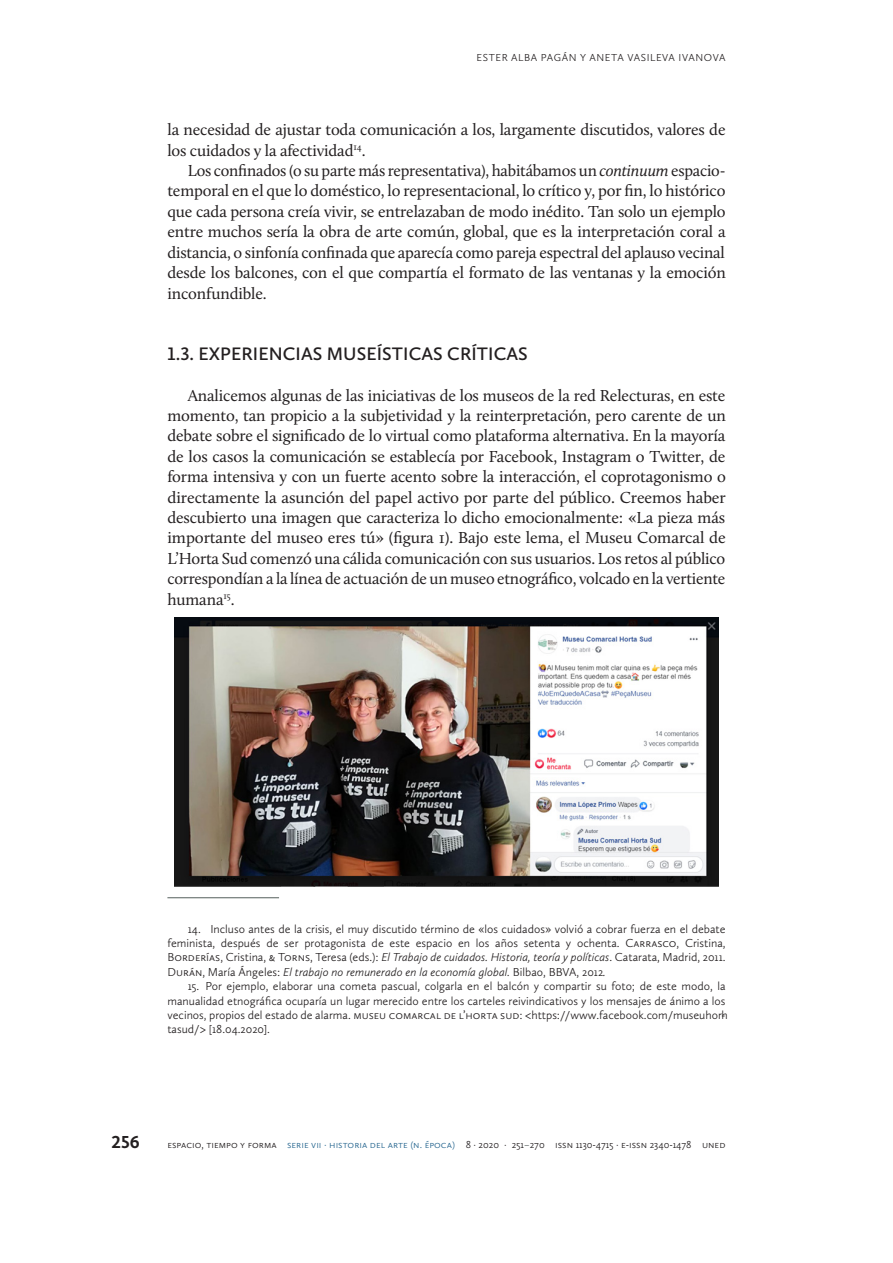
<style>
.page{position:relative;width:893px;height:1263px;background:#fff}
.page>*{position:absolute;margin:0;border:0;box-sizing:border-box;transform-origin:0 0}
.t1{font:600 18.75px "Calluna Sans";letter-spacing:.005em;color:#231f20}
.t2{font:700 18px "Calluna Sans";color:#231f20}
.Cuerpo{font:16.5px/20.4px "Calluna";letter-spacing:-.01em;color:#231f20;text-align:justify}
.Notas_Pie{font:300 12px/14.4px "Calluna Sans";color:#231f20}
.t3{font:300 10.5px "Calluna Sans";color:#231f20}
.t4{font:300 10.5px "Calluna Sans";color:#286790}
.s1{font-style:italic}
.s2{color:#286790}
.s3{font-weight:400;color:#67706e}
</style>
<div class="page">
<hr style="left:167px;top:897px;width:112px;height:1px;background:#67706e">
<img style="left:175px;top:617px;width:543px;height:269px">
<p class="t3" style="left:477px;top:52px;width:14px">Ester</p>
<p class="t3" style="left:511px;top:52px;width:93px">Alba Pagán y Aneta</p>
<p class="t3" style="left:627px;top:52px;width:14px">Vasileva</p>
<p class="t3" style="left:679px;top:52px;width:11px">Ivanova</p>
<p class="Cuerpo" style="left:167px;top:119px;width:560px">la necesidad de ajustar toda comunicación a los, largamente discutidos, valores de los cuidados y la afectividad<sup>14</sup>.</p>
<p class="Cuerpo" style="left:167px;top:160px;width:560px;text-indent:20px">Los confinados (o su parte más representativa), habitábamos un <span class="s1">continuum</span> espacio&shy;temporal en el que lo doméstico, lo representacional, lo crítico y, por fin, lo histórico que cada persona creía vivir, se entrelazaban de modo inédito. Tan solo un ejemplo entre muchos sería la obra de arte común, global, que es la interpretación coral a distancia, o sinfonía confinada que aparecía como pareja espectral del aplauso vecinal desde los balcones, con el que compartía el formato de las ventanas y la emoción inconfundible.</p>
<p class="t1" style="left:168px;top:342px;width:362px">1.3. EXPERIENCIAS MUSEÍSTICAS CRÍTICAS</p>
<p class="Cuerpo" style="left:167px;top:385px;width:560px;text-indent:20px">Analicemos algunas de las iniciativas de los museos de la red Relecturas, en este momento, tan propicio a la subjetividad y la reinterpretación, pero carente de un debate sobre el significado de lo virtual como plataforma alternativa. En la mayoría de los casos la comunicación se establecía por Facebook, Instagram o Twitter, de forma intensiva y con un fuerte acento sobre la interacción, el coprotagonismo o directamente la asunción del papel activo por parte del público. Creemos haber descubierto una imagen que caracteriza lo dicho emocionalmente: «La pieza más importante del museo eres tú» (figura 1). Bajo este lema, el Museu Comarcal de L’Horta Sud comenzó una cálida comunicación con sus usuarios. Los retos al público correspondían a la línea de actuación de un museo etnográfico, volcado en la vertiente humana<sup>15</sup>.</p>
<p class="Notas_Pie" style="left:167px;top:921px;width:560px;text-indent:20px">14. Incluso antes de la crisis, el muy discutido término de «los cuidados» volvió a cobrar fuerza en el debate feminista, después de ser protagonista de este espacio en los años setenta y ochenta. Carrasco</p>
<p class="Notas_Pie" style="left:677px;top:935px;width:50px">, Cristina,</p>
<p class="Notas_Pie" style="left:167px;top:950px;width:560px;text-indent:39px">ías, Cristina, &amp; Tor ns, Teresa (eds.): <span class="s1">El Trabajo de cuidados. Historia, teoría y políticas</span>. Catarata, M adrid, 2011.<br>Durán, M aría Ángeles: <span class="s1">El trabajo no remunerado en la economía global.</span> Bilbao, BBVA, 2012<span class="s1">.</span></p>
<p class="Notas_Pie" style="left:167px;top:979px;width:560px;text-align:justify;text-indent:20px">15. Por ejemplo, elaborar una cometa pascual, colgarla en el balcón y compartir su foto; de este modo, la manualidad etnográfica ocuparía un lugar merecido entre los carteles reivindicativos y los mensajes de ánimo a los vecinos, propios del estado de alarma. museu</p>
<p class="Notas_Pie" style="left:167px;top:950px;width:15px">Border</p>
<p class="Notas_Pie" style="left:389px;top:1007px;width:8px">comarca</p>
<p class="Notas_Pie" style="left:436px;top:1007px;width:44px">l de l’horta</p>
<p class="Notas_Pie" style="left:500px;top:1007px;width:227px">sud : &lt;https://www.facebook.com/museuhor-</p>
<p class="Notas_Pie" style="left:167px;top:1022px;width:104px">tasud/&gt; [18.04.2020].</p>
<p class="t2" style="left:112px;top:1131px;width:30px">256</p>
<p class="t3" style="left:167px;top:1138px;width:130px">ESPACIO, TIEMPO Y FORMA <span class="s2">Serie</span></p>
<p class="t4" style="left:311px;top:1138px;width:30px">VII · historia</p>
<p class="t4" style="left:370px;top:1138px;width:24px">de l arte</p>
<p class="t4" style="left:410px;top:1138px;width:26px">(n. época</p>
<p class="t3" style="left:452px;top:1138px;width:275px"><span class="s2">)</span> 8 · 2020 · 251<span class="s3">–</span>270 ISSN 1130-4715 · e-iss n 2340-1478 UN ED</p>
</div>
